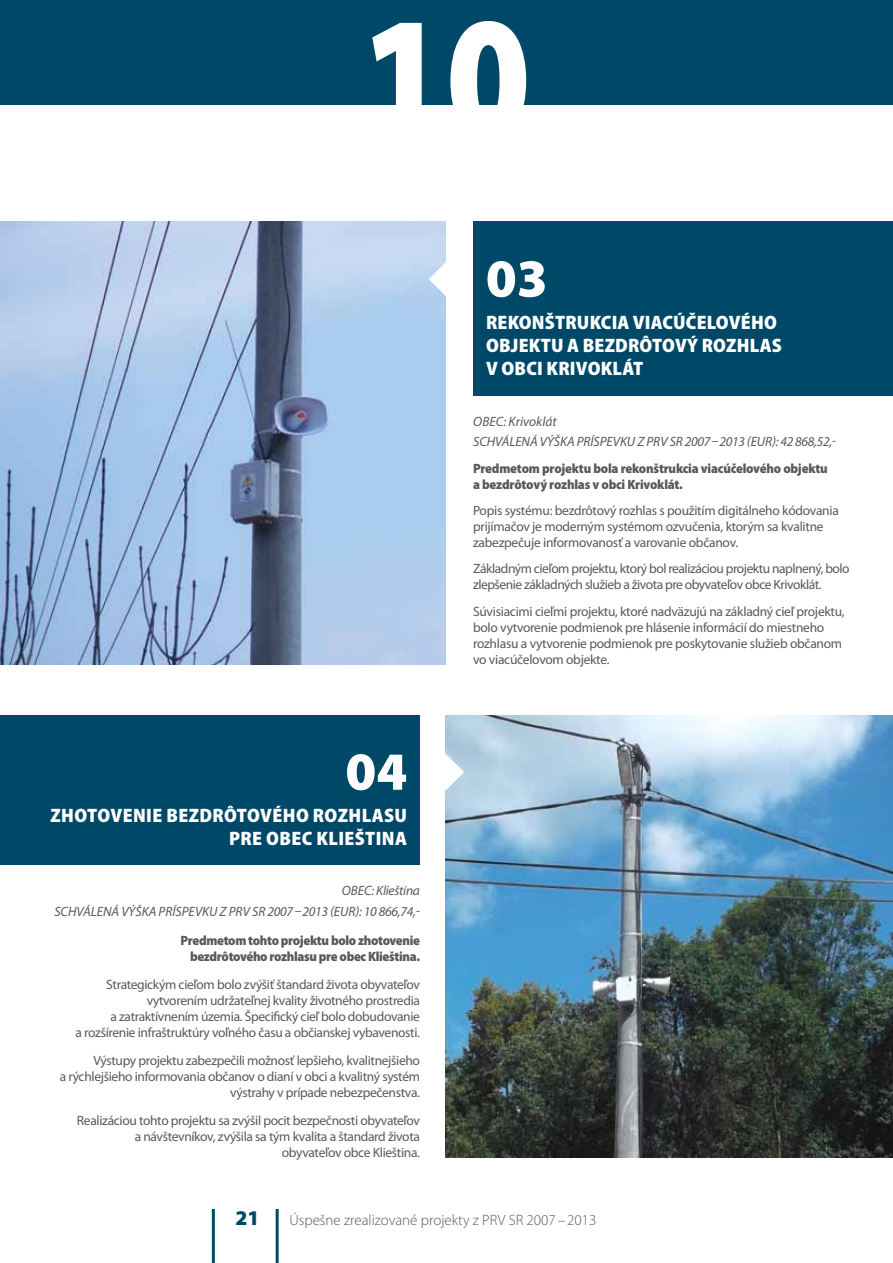
<style>
.page{position:relative;width:893px;height:1263px;background:#fff}
.page>*{position:absolute;margin:0;border:0;box-sizing:border-box;transform-origin:0 0}
.t1{font:900 177.9px "Myriad Pro";color:#fff;scale:.83 1}
.t2{font:900 54px "Myriad Pro";color:#fff}
.t3{font:900 21px "Myriad Pro";color:#004867}
.t4{font:900 semi-condensed 19.5px/23.4px "Myriad Pro";letter-spacing:.01em;color:#fff}
.t5{font:300 15px "Myriad Pro";color:#58595b}
.t6{font:13.5px/16.2px "Myriad Pro";letter-spacing:-.025em;color:#58595b}
.t7{font:900 semi-condensed 13.5px/16.2px "Myriad Pro";letter-spacing:-.02em;color:#58595b}
.t8{font:italic 13.5px/20.4px "Myriad Pro";letter-spacing:-.005em;color:#58595b}
</style>
<div class="page">
<div style="left:473px;top:221px;width:420px;height:175px;background:#004867"></div>
<div style="left:0;top:715px;width:420px;height:149px;background:#004867"></div>
<img style="left:0;top:221px;width:446px;height:443px">
<img style="left:446px;top:715px;width:447px;height:442px">
<svg style="left:429px;top:261px;width:17px;height:36px"></svg>
<svg style="left:445px;top:754px;width:19px;height:36px"></svg>
<hr style="left:212px;top:1209px;width:3px;height:54px;background:#004867">
<hr style="left:276px;top:1209px;width:3px;height:54px;background:#004867">
<div style="left:0;top:0;width:893px;height:104px;background:#004867"></div>
<h1 class="t1" style="left:361px;top:-23px;width:206px">10</h1>
<h2 class="t2" style="left:486px;top:248px;width:63px">03</h2>
<h3 class="t4" style="left:486px;top:311px;width:297px">Rekonštrukcia viacúčelového objektu a bezdrôtový rozhlas v obci Krivoklát</h3>
<h2 class="t2" style="left:345px;top:741px;width:63px">04</h2>
<h3 class="t4" style="left:50px;top:804px;width:358px;text-align:right">Zhotovenie bezdrôtového rozhlasu pre obec Klieština</h3>
<p class="t8" style="left:54px;top:880px;width:367px;text-align:right">OBEC: KLIEŠTINA<br>SCHVÁLENÁ VÝŠKA PRÍSPEVKU Z PRV SR 2007–2013 (EUR): 10 866,74,-</p>
<p class="t7" style="left:181px;top:932px;width:241px;text-align:right">Predmetom tohto projektu bolo zhotovenie bezdrôtového rozhlasu pre obec Klieština.</p>
<p class="t6" style="left:76px;top:976px;width:346px;text-align:right">Strategickým cieľom bolo zvýšiť štandard života obyvateľov vytvorením udržateľnej kvality životného prostredia<br>a zatraktívnením územia. Špecifický cieľ bolo dobudovanie<br>a rozšírenie infraštruktúry voľného času a občianskej vybavenosti.</p>
<p class="t6" style="left:60px;top:1052px;width:362px;text-align:right">Výstupy projektu zabezpečili možnosť lepšieho, kvalitnejšieho<br>a rýchlejšieho informovania občanov o dianí v obci a kvalitný systém výstrahy v prípade nebezpečenstva.</p>
<p class="t6" style="left:77px;top:1112px;width:345px;text-align:right">Realizáciou tohto projektu sa zvýšil pocit bezpečnosti obyvateľov a návštevníkov, zvýšila sa tým kvalita a štandard života obyvateľov obce Klieština.</p>
<p class="t8" style="left:473px;top:411px;width:364px">OBEC: KRIVOKLÁT<br>SCHVÁLENÁ VÝŠKA PRÍSPEVKU Z PRV SR 2007–2013 (EUR): 42 868,52,-</p>
<p class="t7" style="left:473px;top:460px;width:356px">Predmetom projektu bola rekonštrukcia viacúčelového objektu a bezdrôtový rozhlas v obci Krivoklát.</p>
<p class="t6" style="left:473px;top:502px;width:367px">Popis systému: bezdrôtový rozhlas s použitím digitálneho kódovania prijímačov je moderným systémom ozvučenia, ktorým sa kvalitne zabezpečuje informovanosť a varovanie občanov.</p>
<p class="t6" style="left:473px;top:560px;width:378px">Základným cieľom projektu, ktorý bol realizáciou projektu naplnený, bolo zlepšenie základných služieb a života pre obyvateľov obce Krivoklát.</p>
<p class="t6" style="left:473px;top:603px;width:373px">Súvisiacimi cieľmi projektu, ktoré nadväzujú na základný cieľ projektu, bolo vytvorenie podmienok pre hlásenie informácií do miestneho rozhlasu a vytvorenie podmienok pre poskytovanie služieb občanom vo viacúčelovom objekte.</p>
<h3 class="t3" style="left:235px;top:1206px;width:26px">21</h3>
<p class="t5" style="left:289px;top:1211px;width:308px">Úspešne zrealizované projekty z PRV SR 2007–2013</p>
</div>
